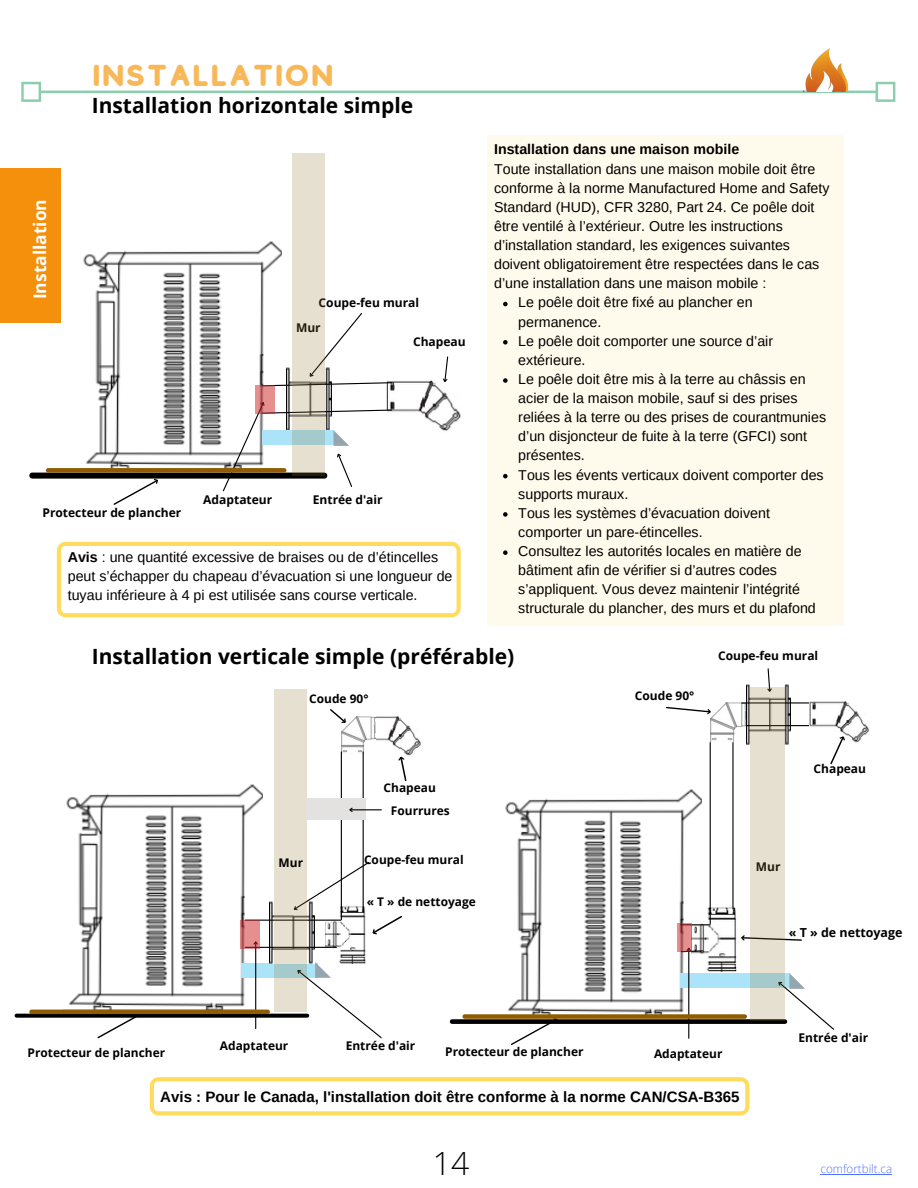
<style>
.page{position:relative;width:918px;height:1188px;background:#fff}
.page>*{position:absolute;margin:0;border:0;box-sizing:border-box;transform-origin:0 0}
.t1{font:300 31.95px "Open Sans";color:#000}
.t2{font:30px "Studly";color:#f8b858}
.t3{font:700 21px "Open Sans";color:#000}
.t4{font:700 17.4px "Open Sans";color:#fff}
.t5{font:700 15px "Arimo";color:#000}
.t6{font:14.25px/19.2px "Arimo";color:#000}
.t7{font:700 14.25px "Arimo";color:#000}
.t8{font:700 12.45px "Open Sans";color:#000}
.t9{font:700 12px/25px "Open Sans";color:#000}
.t10{font:300 11.7px "Open Sans";color:#5271ff}
.s1{font-weight:700}
</style>
<div class="page">
<svg style="left:21px;top:82px;width:874px;height:20px"></svg>
<img style="left:804px;top:49px;width:45px;height:43px">
<div style="left:0;top:169px;width:61px;height:154px;background:#f4900c"></div>
<img style="left:375px;top:716px;width:46px;height:40px">
<img style="left:64px;top:785px;width:200px;height:225px">
<div style="left:241px;top:963px;width:76px;height:15px;background:#abe3f9"></div>
<img style="left:341px;top:716px;width:34px;height:38px">
<img style="left:270px;top:902px;width:45px;height:62px">
<img style="left:325px;top:938px;width:41px;height:24px">
<hr style="left:341px;top:752px;width:1px;height:168px;background:#000">
<hr style="left:363px;top:752px;width:1px;height:160px;background:#000">
<hr style="left:245px;top:920px;width:96px;height:1px;background:#000">
<hr style="left:245px;top:947px;width:91px;height:1px;background:#000">
<svg style="left:17px;top:1014px;width:277px;height:4px"></svg>
<img style="left:505px;top:790px;width:197px;height:224px">
<div style="left:680px;top:973px;width:110px;height:15px;background:#abe3f9"></div>
<img style="left:710px;top:702px;width:35px;height:40px">
<img style="left:747px;top:685px;width:44px;height:60px">
<img style="left:692px;top:907px;width:44px;height:65px">
<hr style="left:710px;top:743px;width:1px;height:181px;background:#000">
<hr style="left:732px;top:743px;width:2px;height:166px;background:#000">
<hr style="left:742px;top:702px;width:74px;height:2px;background:#000">
<hr style="left:747px;top:725px;width:69px;height:1px;background:#000">
<div style="left:452px;top:1019px;width:333px;height:5px;background:#000"></div>
<img style="left:810px;top:701px;width:59px;height:42px">
<svg style="left:692px;top:924px;width:18px;height:1px"></svg>
<svg style="left:396px;top:755px;width:11px;height:26px"></svg>
<svg style="left:307px;top:861px;width:95px;height:77px"></svg>
<svg style="left:330px;top:709px;width:19px;height:17px"></svg>
<svg style="left:829px;top:734px;width:19px;height:31px"></svg>
<svg style="left:766px;top:668px;width:7px;height:19px"></svg>
<svg style="left:666px;top:706px;width:46px;height:10px"></svg>
<svg style="left:741px;top:935px;width:61px;height:6px"></svg>
<svg style="left:96px;top:1009px;width:49px;height:30px"></svg>
<svg style="left:510px;top:1019px;width:50px;height:26px"></svg>
<img style="left:386px;top:380px;width:75px;height:51px">
<img style="left:83px;top:241px;width:199px;height:227px">
<img style="left:287px;top:387px;width:45px;height:13px">
<div style="left:32px;top:473px;width:293px;height:5px;background:#000"></div>
<svg style="left:441px;top:356px;width:8px;height:28px"></svg>
<svg style="left:261px;top:312px;width:132px;height:75px"></svg>
<svg style="left:112px;top:478px;width:49px;height:27px"></svg>
<hr style="left:255px;top:942px;width:1px;height:87px;background:#000">
<hr style="left:688px;top:949px;width:1px;height:89px;background:#000">
<svg style="left:680px;top:946px;width:24px;height:7px"></svg>
<svg style="left:294px;top:962px;width:88px;height:77px"></svg>
<svg style="left:775px;top:973px;width:60px;height:57px"></svg>
<div style="left:487px;top:136px;width:357px;height:490px;background:#fffbec"></div>
<svg style="left:57px;top:542px;width:404px;height:75px"></svg>
<svg style="left:150px;top:1077px;width:599px;height:38px"></svg>
<hr style="left:32px;top:1010px;width:236px;height:4px;background:#8f5c03">
<div style="left:465px;top:1014px;width:280px;height:5px;background:#8f5c03"></div>
<svg style="left:677px;top:924px;width:15px;height:28px"></svg>
<svg style="left:241px;top:921px;width:19px;height:28px"></svg>
<svg style="left:256px;top:385px;width:19px;height:15px"></svg>
<svg style="left:275px;top:689px;width:32px;height:323px;background:#dfdacb"></svg>
<svg style="left:750px;top:687px;width:35px;height:334px;background:#ddd9ca"></svg>
<div style="left:306px;top:798px;width:60px;height:21px;background:#e3e2e0"></div>
<hr style="left:350px;top:809px;width:31px;height:1px;background:#000">
<svg style="left:349px;top:807px;width:5px;height:5px"></svg>
<svg style="left:503px;top:302px;width:5px;height:4px"></svg>
<svg style="left:503px;top:340px;width:5px;height:5px"></svg>
<svg style="left:503px;top:378px;width:5px;height:5px"></svg>
<svg style="left:503px;top:474px;width:5px;height:4px"></svg>
<svg style="left:503px;top:512px;width:5px;height:5px"></svg>
<svg style="left:503px;top:550px;width:5px;height:5px"></svg>
<div style="left:292px;top:153px;width:33px;height:323px;background:#e6e0d0"></div>
<div style="left:48px;top:468px;width:236px;height:5px;background:#8f5c03"></div>
<svg style="left:222px;top:400px;width:171px;height:92px"></svg>
<hr style="left:821px;top:1174px;width:71px;height:1px;background:#5271ff">
<h2 class="t2" style="left:92px;top:59px;width:244px">INSTALLATION</h2>
<p class="t4" style="left:27px;top:299px;width:102px;rotate:-90deg">Installation</p>
<h3 class="t3" style="left:92px;top:91px;width:323px">Installation horizontale simple</h3>
<p class="t9" style="left:296px;top:289px;width:125px;text-indent:23px">Coupe-feu mural<br>Mur</p>
<p class="t9" style="left:413px;top:328px;width:54px">Chapeau</p>
<p class="t9" style="left:42px;top:500px;width:140px">Protecteur de plancher</p>
<p class="t9" style="left:203px;top:487px;width:71px">Adaptateur</p>
<p class="t9" style="left:313px;top:487px;width:71px">Entrée d'air</p>
<p class="t6" style="left:68px;top:547px;width:386px"><span class="s1">Avis</span> : une quantité excessive de braises ou de d’étincelles peut s’échapper du chapeau d’évacuation si une longueur de tuyau inférieure à 4 pi est utilisée sans course verticale.</p>
<p class="t7" style="left:494px;top:142px;width:247px">Installation dans une maison mobile</p>
<p class="t6" style="left:494px;top:159px;width:337px">Toute installation dans une maison mobile doit être conforme à la norme Manufactured Home and Safety Standard (HUD), CFR 3280, Part 24. Ce poêle doit être ventilé à l’extérieur. Outre les instructions d’installation standard, les exigences suivantes doivent obligatoirement être respectées dans le cas d’une installation dans une maison mobile :</p>
<p class="t6" style="left:518px;top:293px;width:309px">Le poêle doit être fixé au plancher en permanence.<br>Le poêle doit comporter une source d’air extérieure.<br>Le poêle doit être mis à la terre au châssis en acier de la maison mobile, sauf si des prises reliées à la terre ou des prises de courantmunies d’un disjoncteur de fuite à la terre (GFCI) sont présentes.<br>Tous les évents verticaux doivent comporter des supports muraux.<br>Tous les systèmes d’évacuation doivent comporter un pare-étincelles.<br>Consultez les autorités locales en matière de bâtiment afin de vérifier si d’autres codes s’appliquent. Vous devez maintenir l’intégrité structurale du plancher, des murs et du plafond</p>
<h3 class="t3" style="left:92px;top:642px;width:424px">Installation verticale simple (préférable)</h3>
<p class="t9" style="left:309px;top:686px;width:61px">Coude 90°</p>
<p class="t9" style="left:635px;top:683px;width:61px">Coude 90°</p>
<p class="t9" style="left:384px;top:774px;width:54px">Chapeau</p>
<p class="t9" style="left:279px;top:850px;width:26px">Mur</p>
<p class="t9" style="left:391px;top:797px;width:60px">Fourrures</p>
<p class="t9" style="left:364px;top:847px;width:101px">Coupe-feu mural</p>
<p class="t9" style="left:367px;top:889px;width:110px">« T » de nettoyage</p>
<p class="t9" style="left:718px;top:643px;width:102px">Coupe-feu mural</p>
<p class="t9" style="left:814px;top:756px;width:54px">Chapeau</p>
<p class="t9" style="left:756px;top:854px;width:26px">Mur</p>
<p class="t8" style="left:789px;top:924px;width:115px">« T » de nettoyage</p>
<p class="t9" style="left:220px;top:1033px;width:70px">Adaptateur</p>
<p class="t9" style="left:346px;top:1033px;width:71px">Entrée d'air</p>
<p class="t9" style="left:28px;top:1040px;width:139px">Protecteur de plancher</p>
<p class="t9" style="left:445px;top:1039px;width:140px">Protecteur de plancher</p>
<p class="t9" style="left:654px;top:1040px;width:70px">Adaptateur</p>
<p class="t5" style="left:160px;top:1088px;width:581px">Avis : Pour le Canada, l'installation doit être conforme à la norme CAN/CSA-B365</p>
<h1 class="t1" style="left:433px;top:1141px;width:38px">14</h1>
<p class="t9" style="left:798px;top:1025px;width:71px">Entrée d'air</p>
<p class="t10" style="left:821px;top:1160px;width:73px">comfortbilt.ca</p>
</div>
